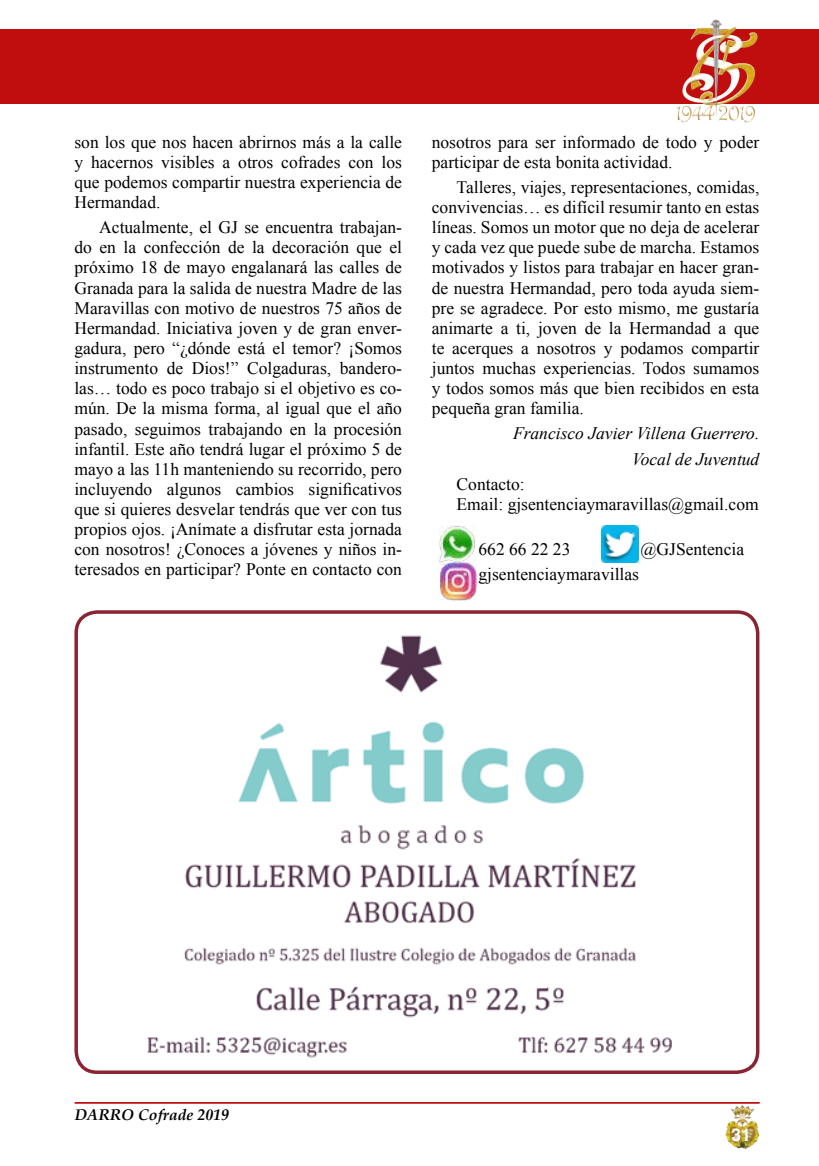
<style>
.page{position:relative;width:819px;height:1166px;background:#fff}
.page>*{position:absolute;margin:0;border:0;box-sizing:border-box;transform-origin:0 0}
.t1{font:17.5px/20.1px "Times New Roman";color:#000;text-align:justify}
.t2{font:italic 17.5px/25px "Times New Roman";color:#000;text-align:right}
.t3{font:700 17.5px "Helvetica";color:#fff}
.t4{font:italic 700 15.75px "Palatino";color:#000}
</style>
<div class="page">
<svg style="left:730px;top:1106px;width:11px;height:11px"></svg>
<hr style="left:75px;top:1102px;width:684px;height:2px;background:#c00d0e">
<div style="left:0;top:30px;width:819px;height:74px;background:#c00d0e"></div>
<img style="left:438px;top:525px;width:38px;height:75px">
<img style="left:601px;top:525px;width:37px;height:38px">
<img style="left:690px;top:19px;width:25px;height:29px">
<img style="left:147px;top:635px;width:525px;height:423px">
<div style="left:74px;top:610px;width:685px;height:464px;border:4px solid #8a2432;border-radius:21px"></div>
<p class="t1" style="left:74px;top:132px;width:329px">son los que nos hacen abrirnos más a la calle y hacernos visibles a otros cofrades con los que podemos compartir nuestra experiencia de Hermandad.</p>
<p class="t1" style="left:74px;top:217px;width:329px;text-indent:25px">Actualmente, el GJ se encuentra trabajan&shy;do en la confección de la decoración que el próximo 18 de mayo engalanará las calles de Granada para la salida de nuestra Madre de las Maravillas con motivo de nuestros 75 años de Hermandad. Iniciativa joven y de gran enver&shy;gadura, pero “¿dónde está el temor? ¡Somos instrumento de Dios!” Colgaduras, bandero&shy;las… todo es poco trabajo si el objetivo es co&shy;mún. De la misma forma, al igual que el año pasado, seguimos trabajando en la procesión infantil. Este año tendrá lugar el próximo 5 de mayo a las 11h manteniendo su recorrido, pero incluyendo algunos cambios significativos que si quieres desvelar tendrás que ver con tus propios ojos. ¡Anímate a disfrutar esta jornada con nosotros! ¿Conoces a jóvenes y niños in&shy;teresados en participar? Ponte en contacto con</p>
<p class="t1" style="left:432px;top:132px;width:329px">nosotros para ser informado de todo y poder participar de esta bonita actividad.</p>
<p class="t1" style="left:432px;top:177px;width:329px;text-indent:25px">Talleres, viajes, representaciones, comidas, convivencias… es difícil resumir tanto en estas líneas. Somos un motor que no deja de acelerar y cada vez que puede sube de marcha. Estamos motivados y listos para trabajar en hacer gran&shy;de nuestra Hermandad, pero toda ayuda siem&shy;pre se agradece. Por esto mismo, me gustaría animarte a ti, joven de la Hermandad a que te acerques a nosotros y podamos compartir juntos muchas experiencias. Todos sumamos y todos somos más que bien recibidos en esta pequeña gran familia.</p>
<p class="t2" style="left:513px;top:421px;width:248px">Francisco Javier Villena Guerrero.<br>Vocal de Juventud</p>
<p class="t1" style="left:456px;top:473px;width:303px">Contacto:<br>Email: gjsentenciaymaravillas@gmail.com</p>
<p class="t1" style="left:478px;top:539px;width:93px">662 66 22 23</p>
<p class="t1" style="left:640px;top:539px;width:105px">@GJSentencia</p>
<p class="t1" style="left:478px;top:564px;width:162px">gjsentenciaymaravillas</p>
<p class="t4" style="left:75px;top:1102px;width:156px">DARRO Cofrade 2019</p>
<p class="t3" style="left:731px;top:1120px;width:21px">31</p>
</div>
